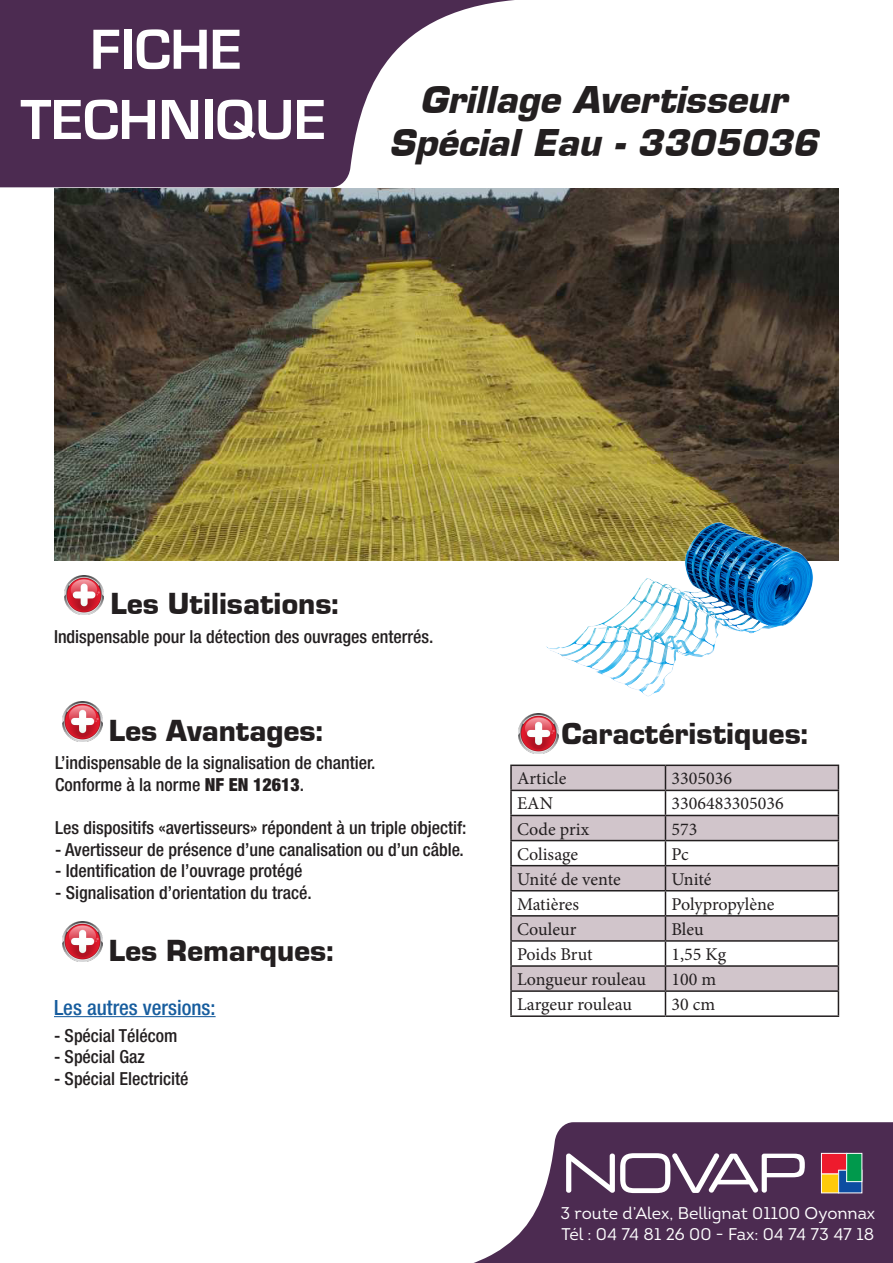
<style>
.page{position:relative;width:893px;height:1263px;background:#fff}
.page>*{position:absolute;margin:0;border:0;box-sizing:border-box;transform-origin:0 0}
.t1{font:700 58.5px/70.2px "Eurostile T";color:#fff;text-align:center}
.t2{font:italic 700 36px "Eurostile";color:#231f20}
.t3{font:900 31.5px "Eurostile";color:#231f20}
.t4{font:500 condensed 21px "Helvetica Neue";color:#175d9e}
.t5{font:500 condensed 18px "Helvetica Neue";color:#231f20}
.t6{font:18px "Minion Pro";color:#231f20}
.t7{font:16.95px/20.2px "Intro";color:#fff}
.s1{font-weight:900}
</style>
<div class="page">
<svg style="left:474px;top:1122px;width:419px;height:141px;fill:#4c2b51"></svg>
<svg style="left:566px;top:1153px;width:239px;height:40px"></svg>
<div style="left:821px;top:1174px;width:18px;height:19px;background:#feca0a"></div>
<div style="left:821px;top:1174px;width:18px;height:19px;border:1px solid #fff"></div>
<div style="left:821px;top:1153px;width:26px;height:21px;background:#ee1b2d"></div>
<div style="left:821px;top:1153px;width:26px;height:21px;border:1px solid #fff"></div>
<div style="left:839px;top:1170px;width:23px;height:23px;background:#0d4da1"></div>
<div style="left:838px;top:1170px;width:24px;height:23px;border:1px solid #fff"></div>
<div style="left:847px;top:1153px;width:15px;height:28px;background:#00994c"></div>
<div style="left:847px;top:1153px;width:15px;height:29px;border:1px solid #fff"></div>
<svg style="left:0;top:0;width:514px;height:187px;fill:#4c2b51"></svg>
<img style="left:54px;top:189px;width:785px;height:371px">
<img style="left:510px;top:507px;width:329px;height:190px">
<img style="left:62px;top:922px;width:40px;height:39px">
<img style="left:62px;top:702px;width:40px;height:39px">
<img style="left:64px;top:575px;width:40px;height:40px">
<img style="left:519px;top:714px;width:39px;height:39px">
<hr style="left:54px;top:1016px;width:162px;height:1px;background:#175d9e">
<svg style="left:512px;top:766px;width:326px;height:224px;fill:#d1c5cb"></svg>
<hr style="left:510px;top:764px;width:155px;height:2px;background:#231f20">
<hr style="left:510px;top:766px;width:2px;height:24px;background:#231f20">
<hr style="left:665px;top:764px;width:174px;height:2px;background:#231f20">
<hr style="left:510px;top:790px;width:155px;height:1px;background:#231f20">
<hr style="left:510px;top:791px;width:2px;height:24px;background:#231f20">
<hr style="left:665px;top:790px;width:174px;height:1px;background:#231f20">
<hr style="left:510px;top:815px;width:155px;height:1px;background:#231f20">
<hr style="left:510px;top:816px;width:2px;height:24px;background:#231f20">
<hr style="left:665px;top:815px;width:174px;height:1px;background:#231f20">
<hr style="left:510px;top:840px;width:155px;height:1px;background:#231f20">
<hr style="left:510px;top:841px;width:2px;height:24px;background:#231f20">
<hr style="left:665px;top:840px;width:174px;height:1px;background:#231f20">
<hr style="left:510px;top:865px;width:155px;height:1px;background:#231f20">
<hr style="left:510px;top:866px;width:2px;height:24px;background:#231f20">
<hr style="left:665px;top:865px;width:174px;height:1px;background:#231f20">
<hr style="left:510px;top:890px;width:155px;height:1px;background:#231f20">
<hr style="left:510px;top:891px;width:2px;height:24px;background:#231f20">
<hr style="left:665px;top:890px;width:174px;height:1px;background:#231f20">
<hr style="left:510px;top:915px;width:155px;height:1px;background:#231f20">
<hr style="left:510px;top:916px;width:2px;height:24px;background:#231f20">
<hr style="left:665px;top:915px;width:174px;height:1px;background:#231f20">
<hr style="left:510px;top:940px;width:155px;height:2px;background:#231f20">
<hr style="left:510px;top:942px;width:2px;height:23px;background:#231f20">
<hr style="left:665px;top:940px;width:174px;height:2px;background:#231f20">
<hr style="left:510px;top:965px;width:155px;height:2px;background:#231f20">
<hr style="left:510px;top:967px;width:2px;height:23px;background:#231f20">
<hr style="left:665px;top:965px;width:174px;height:2px;background:#231f20">
<hr style="left:510px;top:990px;width:155px;height:2px;background:#231f20">
<hr style="left:510px;top:992px;width:2px;height:23px;background:#231f20">
<hr style="left:665px;top:990px;width:174px;height:2px;background:#231f20">
<svg style="left:665px;top:766px;width:1px;height:249px"></svg>
<svg style="left:838px;top:766px;width:1px;height:249px"></svg>
<hr style="left:510px;top:1015px;width:155px;height:2px;background:#231f20">
<hr style="left:665px;top:1015px;width:174px;height:2px;background:#231f20">
<p class="t1" style="left:20px;top:13px;width:307px">FICHE<br>TECHNIQUE</p>
<p class="t2" style="left:420px;top:78px;width:369px">Grillage Avertisseur</p>
<p class="t2" style="left:389px;top:121px;width:430px">Spécial Eau - 3305036</p>
<p class="t3" style="left:110px;top:586px;width:230px">Les Utilisations:</p>
<p class="t5" style="left:54px;top:626px;width:381px">Indispensable pour la détection des ouvrages enterrés.</p>
<p class="t3" style="left:109px;top:713px;width:216px">Les Avantages:</p>
<p class="t5" style="left:55px;top:752px;width:322px">L’indispensable de la signalisation de chantier.</p>
<p class="t5" style="left:55px;top:774px;width:251px">Conforme à la norme <span class="s1">NF EN 12613</span>.</p>
<p class="t5" style="left:55px;top:817px;width:413px">Les dispositifs «avertisseurs» répondent à un triple objectif:</p>
<p class="t5" style="left:55px;top:839px;width:410px">- Avertisseur de présence d’une canalisation ou d’un câble.</p>
<p class="t5" style="left:55px;top:860px;width:249px">- Identification de l’ouvrage protégé</p>
<p class="t5" style="left:55px;top:882px;width:258px">- Signalisation d’orientation du tracé.</p>
<p class="t3" style="left:109px;top:933px;width:226px">Les Remarques:</p>
<p class="t4" style="left:54px;top:994px;width:163px">Les autres versions:</p>
<p class="t5" style="left:54px;top:1024px;width:125px">- Spécial Télécom</p>
<p class="t5" style="left:54px;top:1046px;width:92px">- Spécial Gaz</p>
<p class="t5" style="left:54px;top:1067px;width:136px">- Spécial Electricité</p>
<p class="t3" style="left:561px;top:717px;width:248px">Caractéristiques:</p>
<p class="t6" style="left:517px;top:767px;width:51px">Article</p>
<p class="t6" style="left:671px;top:767px;width:62px">3305036</p>
<p class="t6" style="left:517px;top:792px;width:38px">EAN</p>
<p class="t6" style="left:671px;top:792px;width:114px">3306483305036</p>
<p class="t6" style="left:517px;top:817px;width:74px">Code prix</p>
<p class="t6" style="left:671px;top:817px;width:27px">573</p>
<p class="t6" style="left:517px;top:842px;width:63px">Colisage</p>
<p class="t6" style="left:671px;top:842px;width:19px">Pc</p>
<p class="t6" style="left:517px;top:867px;width:105px">Unité de vente</p>
<p class="t6" style="left:671px;top:867px;width:41px">Unité</p>
<p class="t6" style="left:517px;top:892px;width:64px">Matières</p>
<p class="t6" style="left:671px;top:892px;width:105px">Polypropylène</p>
<p class="t6" style="left:517px;top:917px;width:61px">Couleur</p>
<p class="t6" style="left:671px;top:917px;width:34px">Bleu</p>
<p class="t6" style="left:517px;top:942px;width:77px">Poids Brut</p>
<p class="t6" style="left:671px;top:942px;width:56px">1,55 Kg</p>
<p class="t6" style="left:517px;top:967px;width:130px">Longueur rouleau</p>
<p class="t6" style="left:671px;top:967px;width:46px">100 m</p>
<p class="t6" style="left:517px;top:992px;width:116px">Largeur rouleau</p>
<p class="t6" style="left:671px;top:992px;width:45px">30 cm</p>
<p class="t7" style="left:560px;top:1203px;width:316px">3 route d’Alex, Bellignat 01100 Oyonnax<br>Tél : 04 74 81 26 00 - Fax: 04 74 73 47 18</p>
</div>
